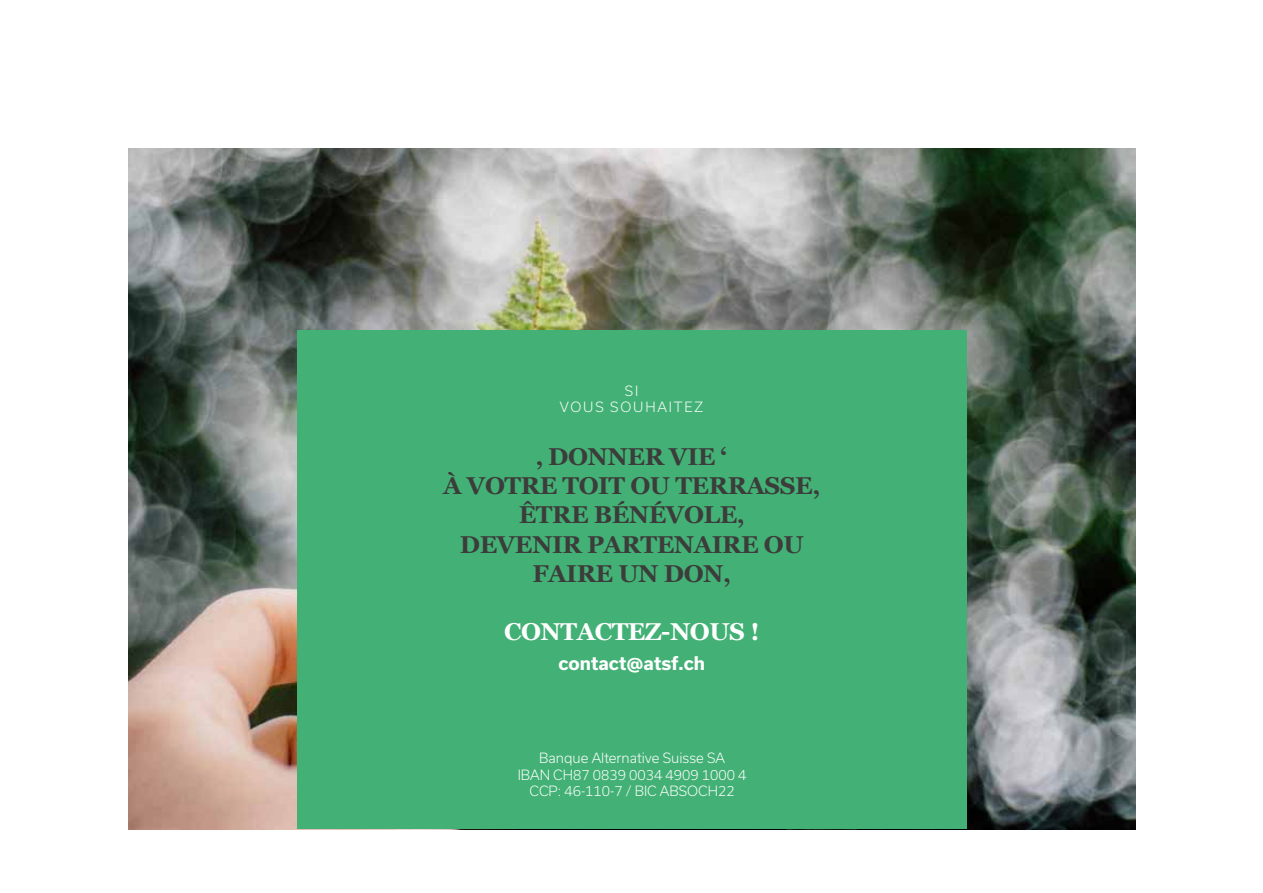
<style>
.page{position:relative;width:1263px;height:893px;background:#fff}
.page>*{position:absolute;margin:0;border:0;box-sizing:border-box;transform-origin:0 0}
.t1{font:700 24.3px/29.2px "Georgia";letter-spacing:-.02em;color:#3c3c3b;text-align:center}
.t2{font:700 24.3px "Georgia";letter-spacing:-.02em;color:#fff}
.t3{font:700 18px "Usual";color:#fff}
.t4{font:300 13.5px/16.2px "Usual";color:#fff;text-align:center}
.t5{font:300 13.5px/16.2px "Usual";letter-spacing:.135em;color:#fff;text-align:center}
</style>
<div class="page">
<img style="left:129px;top:149px;width:1006px;height:680px">
<div style="left:297px;top:330px;width:669px;height:499px;background:#43b176"></div>
<p class="t5" style="left:560px;top:382px;width:145px">SI<br>VOUS SOUHAITEZ</p>
<p class="t1" style="left:443px;top:442px;width:379px">‚ DONNER VIE ‘<br>À VOTRE TOIT OU TERRASSE,<br>ÊTRE BÉNÉVOLE,<br>DEVENIR PARTENAIRE OU<br>FAIRE UN DON,</p>
<p class="t2" style="left:504px;top:616px;width:257px">CONTACTEZ-NOUS !</p>
<p class="t3" style="left:558px;top:653px;width:148px">contact@atsf.ch</p>
<p class="t4" style="left:518px;top:750px;width:230px">Banque Alternative Suisse SA<br>IBAN CH87 0839 0034 4909 1000 4<br>CCP: 46-110-7 / BIC ABSOCH22</p>
</div>
